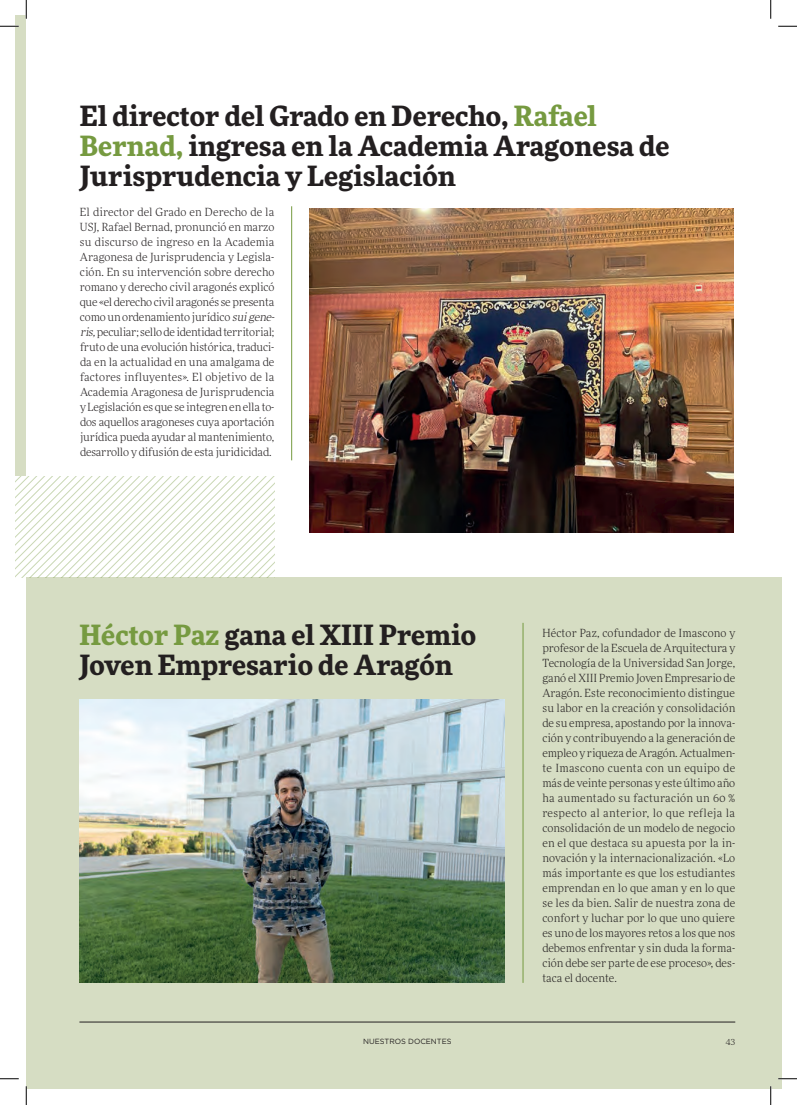
<style>
.page{position:relative;width:797px;height:1105px;background:#fff}
.page>*{position:absolute;margin:0;border:0;box-sizing:border-box;transform-origin:0 0}
.t1{font:700 27.5px/30px "More Pro";color:#231f20}
.t2{font:300 11.25px/15px "More Pro";letter-spacing:-.01em;color:#231f20;text-align:justify}
.t3{font:300 8.75px "More Pro";color:#231f20}
.t4{font:7.5px "Gotham";color:#231f20}
.s1{color:#769a40}
.s2{font-style:italic}
</style>
<div class="page">
<div style="left:16px;top:16px;width:10px;height:460px;background:#d6ddc3"></div>
<div style="left:26px;top:578px;width:755px;height:511px;background:#d6ddc3"></div>
<hr style="left:79px;top:1022px;width:656px;height:1px;background:#231f20">
<svg style="left:16px;top:476px;width:258px;height:102px"></svg>
<img style="left:79px;top:699px;width:426px;height:284px">
<img style="left:310px;top:208px;width:423px;height:324px">
<hr style="left:522px;top:623px;width:1px;height:360px;background:#769a40">
<hr style="left:291px;top:206px;width:1px;height:254px;background:#769a40">
<svg style="left:0;top:25px;width:19px;height:2px"></svg>
<svg style="left:778px;top:25px;width:19px;height:2px"></svg>
<svg style="left:0;top:1078px;width:19px;height:1px"></svg>
<svg style="left:778px;top:1078px;width:19px;height:1px"></svg>
<svg style="left:25px;top:0;width:2px;height:19px"></svg>
<svg style="left:25px;top:1086px;width:2px;height:19px"></svg>
<svg style="left:770px;top:0;width:1px;height:19px"></svg>
<svg style="left:770px;top:1086px;width:1px;height:19px"></svg>
<h1 class="t1" style="left:80px;top:99px;width:591px">El director del Grado en Derecho, <span class="s1">Rafael<br>Bernad,</span> ingresa en la Academia Aragonesa de<br>Jurisprudencia y Legislación</h1>
<p class="t2" style="left:80px;top:204px;width:198px;text-align:left">El director del Grado en Derecho de la USJ, Rafael Bernad, pronunció en marzo su discurso de ingreso en la Academia Aragonesa de Jurisprudencia y Legisla&shy;ción. En su intervención sobre derecho romano y derecho civil aragonés explicó que «el derecho civil aragonés se presenta como un ordenamiento jurídico <span class="s2">suigene&shy;ris,</span>peculiar; sello de identidad territorial; fruto de una evolución histórica, traduci&shy;da en la actualidad en una amalgama de factores influyentes». El objetivo de la Academia Aragonesa de Jurisprudencia y Legislación es que se integren en ella to&shy;dos aquellos aragoneses cuya aportación jurídica pueda ayudar al mantenimiento, desarrollo y difusión de esta juridicidad.</p>
<h1 class="t1" style="left:79px;top:617px;width:398px"><span class="s1">Héctor Paz</span> gana el XIII Premio<br>Joven Empresario de Aragón</h1>
<p class="t2" style="left:542px;top:625px;width:194px">Héctor Paz, cofundador de Imascono y profesor de la Escuela de Arquitectura y Tecnología de la Universidad San Jorge, ganó el XIII Premio Joven Empresario de Aragón. Este reconocimiento distingue su labor en la creación y consolidación de su empresa, apostando por la innova&shy;ción y contribuyendo a la generación de empleo y riqueza de Aragón. Actualmen&shy;te Imascono cuenta con un equipo de más de veinte personas y este último año ha aumentado su facturación un 60 % respecto al anterior, lo que refleja la consolidación de un modelo de negocio en el que destaca su apuesta por la in&shy;novación y la internacionalización. «Lo más importante es que los estudiantes emprendan en lo que aman y en lo que se les da bien. Salir de nuestra zona de confort y luchar por lo que uno quiere es uno de los mayores retos a los que nos debemos enfrentar y sin duda la forma&shy;ción debe ser parte de ese proceso», des&shy;taca el docente.</p>
<p class="t4" style="left:363px;top:1036px;width:90px">NUESTROS DOCENTES</p>
<p class="t3" style="left:725px;top:1036px;width:11px">43</p>
</div>
